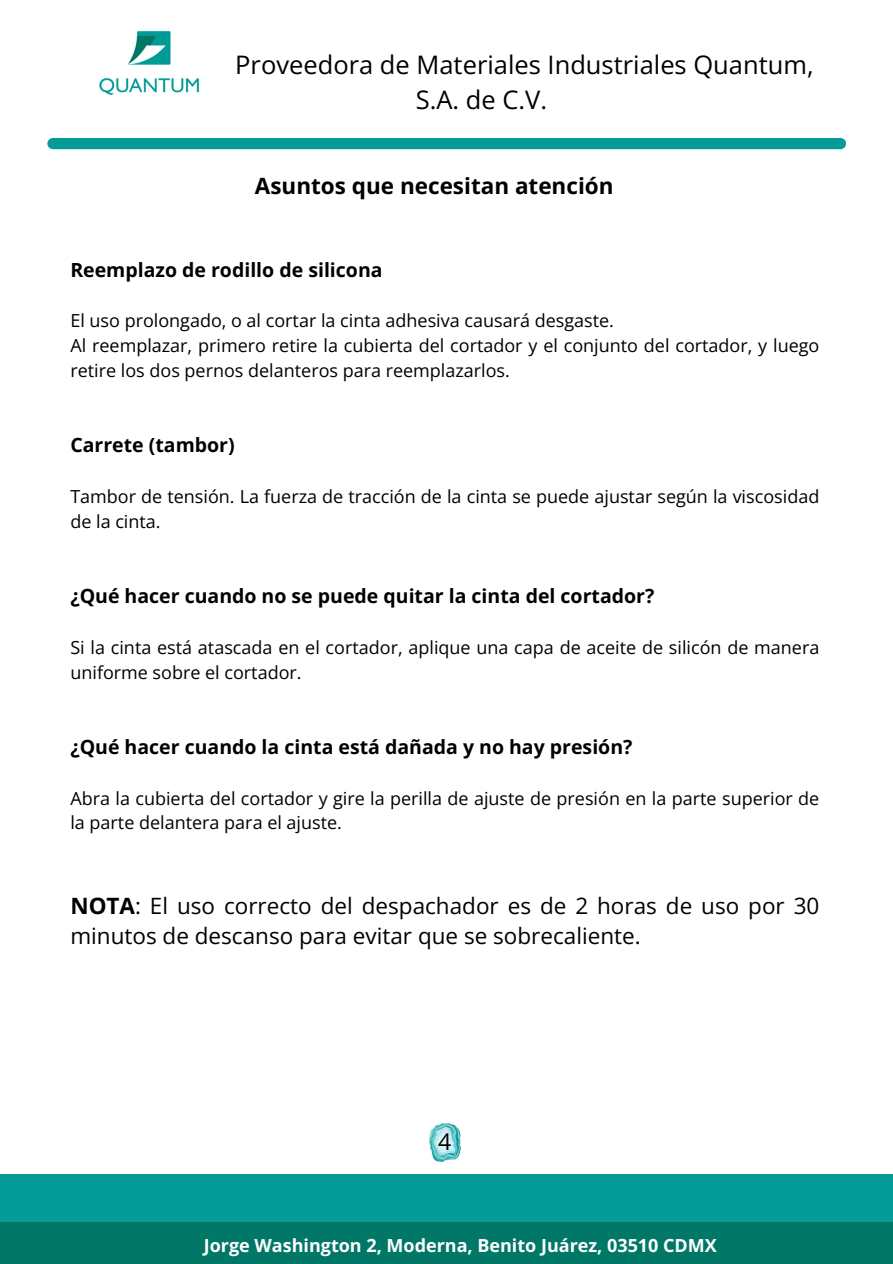
<style>
.page{position:relative;width:893px;height:1264px;background:#fff}
.page>*{position:absolute;margin:0;border:0;box-sizing:border-box;transform-origin:0 0}
.t1{font:25.5px/34.8px "Open Sans";color:#000}
.t2{font:23.1px "Open Sans";color:#000}
.t3{font:22.5px/30.3px "Open Sans";color:#000}
.t4{font:700 22.5px "Open Sans";color:#000}
.t5{font:700 19.5px "Open Sans";color:#000}
.t6{font:18px/24.8px "Open Sans";color:#000}
.t7{font:700 18px "Open Sans";color:#fff}
.s1{font-weight:700}
</style>
<div class="page">
<div style="left:53px;top:138px;width:787px;height:11px;background:#059c98"></div>
<div style="left:0;top:1174px;width:892px;height:89px;background:#059c98"></div>
<div style="left:0;top:1222px;width:892px;height:41px;background:#007767"></div>
<img style="left:99px;top:30px;width:101px;height:66px">
<img style="left:429px;top:1123px;width:31px;height:38px">
<p class="t1" style="left:415px;top:47px;width:399px;text-indent:-180px">Proveedora de Materiales Industriales Quantum,<br>S.A. de C.V.</p>
<p class="t4" style="left:255px;top:170px;width:360px">Asuntos que necesitan atención</p>
<p class="t5" style="left:70px;top:256px;width:314px">Reemplazo de rodillo de silicona</p>
<p class="t6" style="left:70px;top:308px;width:545px">El uso prolongado, o al cortar la cinta adhesiva causará desgaste.</p>
<p class="t6" style="left:70px;top:333px;width:750px">Al reemplazar, primero retire la cubierta del cortador y el conjunto del cortador, y luego retire los dos pernos delanteros para reemplazarlos.</p>
<p class="t5" style="left:70px;top:431px;width:166px">Carrete (tambor)</p>
<p class="t6" style="left:70px;top:483px;width:750px">Tambor de tensión. La fuerza de tracción de la cinta se puede ajustar según la viscosidad de la cinta.</p>
<p class="t5" style="left:70px;top:582px;width:585px">¿Qué hacer cuando no se puede quitar la cinta del cortador?</p>
<p class="t6" style="left:70px;top:634px;width:750px">Si la cinta está atascada en el cortador, aplique una capa de aceite de silicón de manera uniforme sobre el cortador.</p>
<p class="t5" style="left:70px;top:733px;width:563px">¿Qué hacer cuando la cinta está dañada y no hay presión?</p>
<p class="t6" style="left:70px;top:785px;width:750px">Abra la cubierta del cortador y gire la perilla de ajuste de presión en la parte superior de la parte delantera para el ajuste.</p>
<p class="t3" style="left:70px;top:889px;width:750px"><span class="s1">NOTA</span>: El uso correcto del despachador es de 2 horas de uso por 30 minutos de descanso para evitar que se sobrecaliente.</p>
<p class="t2" style="left:438px;top:1124px;width:15px">4</p>
<p class="t7" style="left:204px;top:1232px;width:514px">Jorge Washington 2, Moderna, Benito Juárez, 03510 CDMX</p>
</div>
